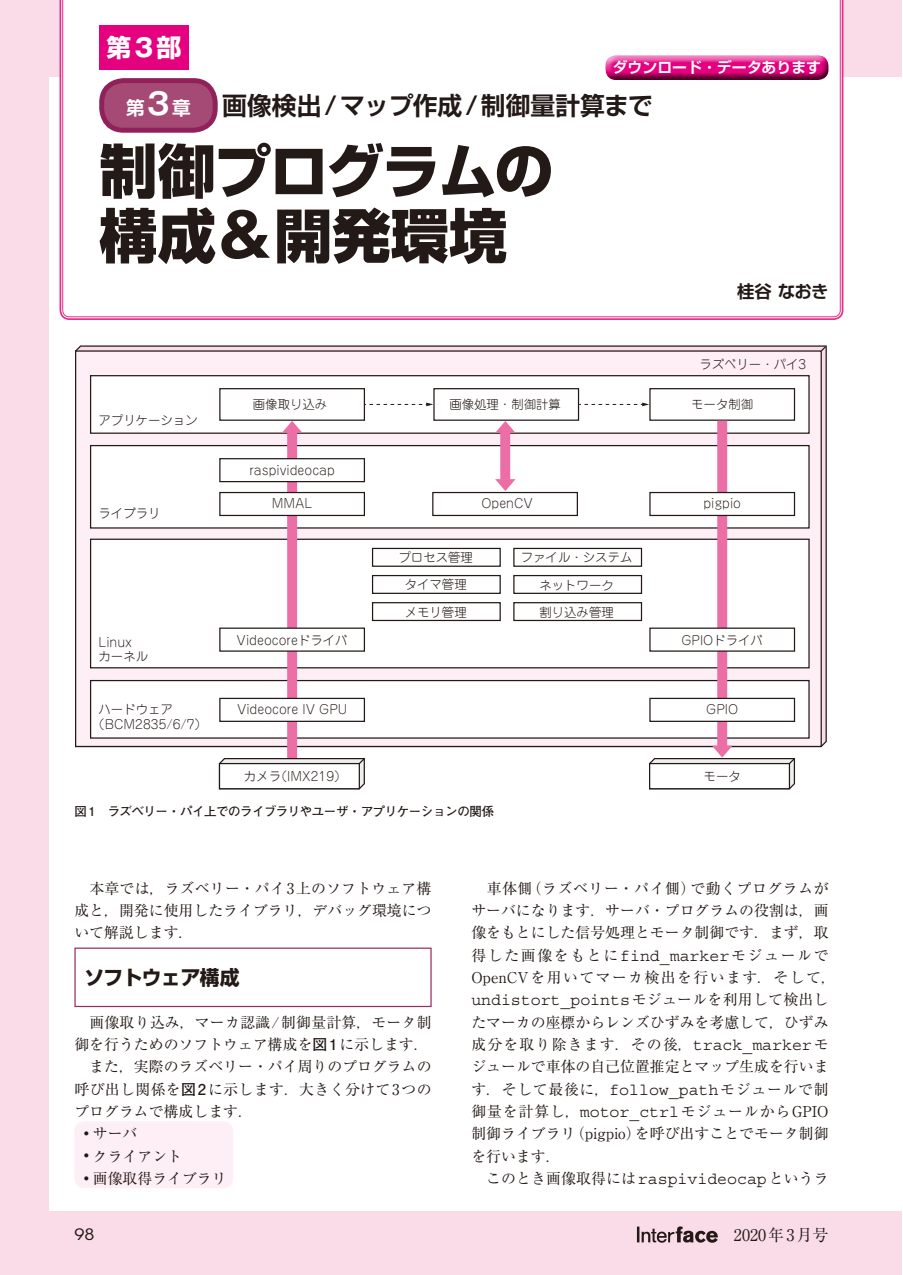
<style>
.page{position:relative;width:903px;height:1275px;background:#fff}
.page>*{position:absolute;margin:0;border:0;box-sizing:border-box;transform-origin:0 0}
.t1{font:800 58.27px/64.4px "Shin Go Pro";letter-spacing:-.035em;color:#231916}
.t2{font:700 24.85px "Shin Go Pro De";color:#231916}
.t3{font:700 24.85px "Shin Go Pro";color:#fff}
.t4{font:700 19.78px "Shin Go Pro";letter-spacing:-.035em;color:#231916}
.t5{font:700 18.55px "Shin Go Pro De";color:#fff}
.t6{font:700 17.32px "Shin Go Pro De";color:#231916}
.t7{font:16.45px "Courier Std";color:#231916}
.t8{font:16.1px "Ryumin Pro";color:#231916}
.t9{font:15.58px "ITC Avant Garde Std";color:#231916;scale:1.11 1}
.t10{font:14.88px/22.4px "Ryumin Pro";color:#231916}
.t11{font:14.88px/22.4px "Ryumin Pro";letter-spacing:.035em;color:#231916}
.t12{font:700 14.88px "Shin Go Pro De";color:#fff}
.t13{font:300 12.42px/27.1px "Jun 101 Pro";color:#231916}
.t14{font:700 12.42px "Futo Go B101 Pro";letter-spacing:-.035em;color:#231916}
.s1{font-family:"Gothic MB101 Pro"}
.s2{font-family:"Gothic MB101 Pro De"}
.s3{font-family:"Gothic MB101 Pro De";font-size:29.75px}
.s4{font-family:"Futo Go B101 Pro";font-weight:700}
.s5{font-size:25.38px}
.s6{font-family:"Courier Std";font-size:16.45px}
.s7{font-family:"Ryumin Pro";font-size:14.88px}
</style>
<div class="page">
<div style="left:0;top:0;width:902px;height:1275px;background:#fadce9"></div>
<div style="left:50px;top:77px;width:852px;height:1133px;background:#fff"></div>
<svg style="left:637px;top:1226px;width:81px;height:17px"></svg>
<svg style="left:59px;top:0;width:785px;height:320px"></svg>
<div style="left:102px;top:81px;width:113px;height:49px;background:#a54a74;border-radius:22px"></div>
<div style="left:99px;top:78px;width:119px;height:55px;border:5px solid #91215b;border-radius:22px"></div>
<div style="left:74px;top:947px;width:358px;height:60px;border:1px solid #982f63"></div>
<div style="left:74px;top:1121px;width:159px;height:67px;background:#fdeff5;border-radius:10px"></div>
<svg style="left:75px;top:345px;width:752px;height:403px;background:#a69398"></svg>
<div style="left:76px;top:351px;width:745px;height:395px;background:#fdeff5"></div>
<svg style="left:819px;top:345px;width:8px;height:8px"></svg>
<div style="left:91px;top:376px;width:718px;height:57px;background:#fff"></div>
<div style="left:90px;top:375px;width:720px;height:59px;border:1px solid #231916"></div>
<div style="left:91px;top:681px;width:718px;height:57px;background:#fff"></div>
<div style="left:90px;top:680px;width:720px;height:59px;border:1px solid #231916"></div>
<div style="left:91px;top:446px;width:718px;height:82px;background:#fff"></div>
<div style="left:90px;top:445px;width:720px;height:84px;border:1px solid #231916"></div>
<div style="left:91px;top:539px;width:718px;height:129px;background:#fff"></div>
<div style="left:90px;top:539px;width:720px;height:129px;border:1px solid #231916"></div>
<div style="left:219px;top:388px;width:146px;height:33px;border:1px solid #231916"></div>
<div style="left:649px;top:388px;width:146px;height:33px;border:1px solid #231916"></div>
<svg style="left:364px;top:403px;width:69px;height:3px"></svg>
<svg style="left:579px;top:403px;width:70px;height:3px"></svg>
<svg style="left:282px;top:421px;width:20px;height:12px"></svg>
<div style="left:287px;top:429px;width:10px;height:329px;background:#eb6ea6"></div>
<div style="left:717px;top:421px;width:10px;height:329px;background:#eb6ea6"></div>
<div style="left:220px;top:459px;width:144px;height:23px;background:#fff"></div>
<div style="left:219px;top:458px;width:146px;height:24px;border:1px solid #231916"></div>
<div style="left:220px;top:492px;width:144px;height:23px;background:#fff"></div>
<div style="left:219px;top:492px;width:146px;height:24px;border:1px solid #231916"></div>
<div style="left:220px;top:628px;width:144px;height:23px;background:#fff"></div>
<div style="left:219px;top:628px;width:146px;height:24px;border:1px solid #231916"></div>
<div style="left:220px;top:698px;width:144px;height:23px;background:#fff"></div>
<div style="left:219px;top:698px;width:146px;height:24px;border:1px solid #231916"></div>
<div style="left:650px;top:628px;width:144px;height:23px;background:#fff"></div>
<div style="left:649px;top:628px;width:146px;height:24px;border:1px solid #231916"></div>
<div style="left:650px;top:698px;width:144px;height:23px;background:#fff"></div>
<div style="left:649px;top:698px;width:146px;height:24px;border:1px solid #231916"></div>
<div style="left:650px;top:492px;width:144px;height:23px;background:#fff"></div>
<div style="left:649px;top:492px;width:146px;height:24px;border:1px solid #231916"></div>
<div style="left:372px;top:548px;width:129px;height:19px;border:1px solid #231916"></div>
<div style="left:513px;top:548px;width:129px;height:19px;border:1px solid #231916"></div>
<div style="left:372px;top:575px;width:129px;height:19px;border:1px solid #231916"></div>
<div style="left:513px;top:575px;width:129px;height:19px;border:1px solid #231916"></div>
<div style="left:372px;top:602px;width:129px;height:19px;border:1px solid #231916"></div>
<div style="left:513px;top:602px;width:129px;height:19px;border:1px solid #231916"></div>
<div style="left:432px;top:492px;width:146px;height:24px;border:1px solid #231916"></div>
<div style="left:433px;top:388px;width:146px;height:33px;border:1px solid #231916"></div>
<svg style="left:495px;top:479px;width:20px;height:12px"></svg>
<svg style="left:495px;top:421px;width:20px;height:12px"></svg>
<div style="left:500px;top:429px;width:10px;height:51px;background:#eb6ea6"></div>
<svg style="left:218px;top:757px;width:147px;height:33px"></svg>
<div style="left:219px;top:764px;width:140px;height:25px;background:#fff"></div>
<div style="left:219px;top:763px;width:141px;height:26px;border:1px solid #231916"></div>
<svg style="left:648px;top:746px;width:148px;height:44px"></svg>
<div style="left:650px;top:764px;width:139px;height:25px;background:#fff"></div>
<div style="left:649px;top:763px;width:141px;height:26px;border:1px solid #231916"></div>
<div style="left:602px;top:52px;width:228px;height:24px;background:#fff;opacity:.75"></div>
<div style="left:602px;top:57px;width:228px;height:24px;background:#231916;opacity:.75"></div>
<div style="left:99px;top:25px;width:90px;height:44px;background:#e4007f"></div>
<h2 class="t3" style="left:107px;top:27px;width:76px">第<span class="s1">3</span>部</h2>
<p class="t12" style="left:613px;top:55px;width:210px">ダウンロード<span class="s2">・</span>データあります</p>
<p class="t5" style="left:126px;top:93px;width:66px">第<span class="s3">3</span>章</p>
<h1 class="t1" style="left:99px;top:133px;width:455px">制御プログラムの構成<span class="s1">＆</span>開発環境</h1>
<h2 class="t2" style="left:222px;top:85px;width:432px">画像検出<span class="s2">/</span>マップ作成<span class="s2">/</span>制御量計算まで</h2>
<p class="t6" style="left:737px;top:277px;width:93px">桂谷 なおき</p>
<p class="t13" style="left:699px;top:349px;width:109px">ラズベリー・パイ3</p>
<p class="t13" style="left:99px;top:405px;width:101px">アプリケーション</p>
<p class="t13" style="left:99px;top:499px;width:64px">ライブラリ</p>
<p class="t13" style="left:99px;top:633px;width:51px;line-height:14.9px">Linux<br>カーネル</p>
<p class="t13" style="left:92px;top:701px;width:116px;line-height:14.9px;text-indent:6px">ハードウェア（BCM2835/6/7）</p>
<p class="t13" style="left:449px;top:389px;width:113px">画像処理・制御計算</p>
<p class="t13" style="left:253px;top:389px;width:76px">画像取り込み</p>
<p class="t13" style="left:691px;top:389px;width:64px">モータ制御</p>
<p class="t13" style="left:249px;top:456px;width:87px">raspivideocap</p>
<p class="t13" style="left:272px;top:488px;width:42px">MMAL</p>
<p class="t13" style="left:237px;top:625px;width:112px">Videocoreドライバ</p>
<p class="t13" style="left:237px;top:694px;width:112px">Videocore IV GPU</p>
<p class="t13" style="left:481px;top:488px;width:53px">OpenCV</p>
<p class="t13" style="left:398px;top:543px;width:76px;text-align:center">プロセス管理タイマ管理メモリ管理</p>
<p class="t13" style="left:521px;top:543px;width:113px;text-align:center">ファイル・システムネットワーク<br>割り込み管理</p>
<p class="t13" style="left:703px;top:488px;width:39px">pigpio</p>
<p class="t13" style="left:681px;top:625px;width:83px">GPIOドライバ</p>
<p class="t13" style="left:706px;top:694px;width:33px">GPIO</p>
<p class="t13" style="left:244px;top:761px;width:104px">カメラ（IMX219）</p>
<p class="t13" style="left:704px;top:761px;width:39px">モータ</p>
<p class="t14" style="left:74px;top:801px;width:421px">図 1　ラズベリー・パイ上でのライブラリやユーザ・アプリケーションの関係</p>
<p class="t10" style="left:74px;top:876px;width:359px;text-align:justify">　本章では，ラズベリー・パイ3上のソフトウェア構成と，開発に使用したライブラリ，デバッグ環境について解説します．</p>
<h3 class="t4" style="left:84px;top:962px;width:157px">ソフトウェア構成</h3>
<p class="t10" style="left:73px;top:1010px;width:360px">　画像取り込み，マーカ認識/制御量計算，モータ制御を行うためのソフトウェア構成を<span class="s4">図1</span>に示します．　また，実際のラズベリー・パイ周りのプログラムの呼び出し関係を<span class="s4">図2</span>に示します．大きく分けて3つのプログラムで構成します．<br><span class="s5">・</span>サーバ<br><span class="s5">・</span>クライアント<br><span class="s5">・</span>画像取得ライブラリ</p>
<p class="t11" style="left:471px;top:876px;width:366px">　車体側（ラズベリー・パイ側）で動くプログラムがサーバになります．サーバ・プログラムの役割は，画像をもとにした信号処理とモータ制御です．まず，取得した画像をもとに<span class="s6">find_marker</span>モジュールで<br>OpenCVを用いてマーカ検出を行います．そして，</p>
<p class="t7" style="left:471px;top:991px;width:359px">undistort_points<span class="s7">モジュールを利用して検出し</span></p>
<p class="t10" style="left:471px;top:1010px;width:359px">たマーカの座標からレンズひずみを考慮して，ひずみ成分を取り除きます．その後，<span class="s6">track_marker</span>モジュールで車体の自己位置推定とマップ生成を行います．そして最後に，<span class="s6">follow_path</span>モジュールで制御量を計算し，<span class="s6">motor_ctrl</span>モジュールからGPIO制御ライブラリ（pigpio）を呼び出すことでモータ制御を行います．<br>　このとき画像取得には<span class="s6">raspivideocap</span>というラ</p>
<p class="t9" style="left:74px;top:1225px;width:20px">98</p>
<p class="t8" style="left:718px;top:1222px;width:112px">　2020年3月号</p>
</div>
